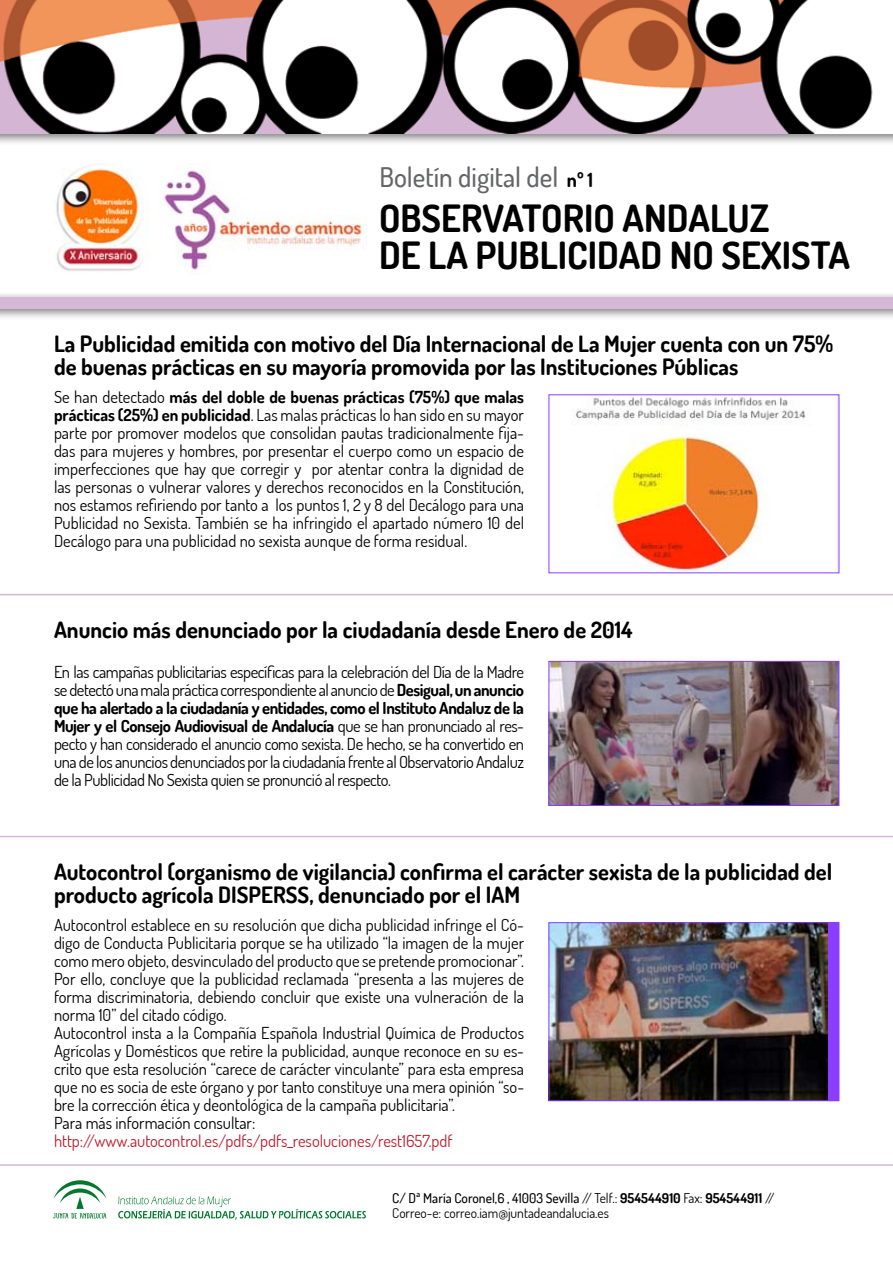
<style>
.page{position:relative;width:893px;height:1263px;background:#fff}
.page>*{position:absolute;margin:0;border:0;box-sizing:border-box;transform-origin:0 0}
.t1{font:700 37.5px/37.5px "Dosis";color:#000}
.t2{font:500 27px "Dosis";color:#646567}
.t3{font:700 22.5px/22.5px "Dosis";color:#000}
.t4{font:16.5px/18px "Dosis";color:#000;text-align:justify}
.t5{font:16.5px "Dosis";color:#bd1c2c}
.t6{font:13.5px/15px "Dosis";color:#000}
.s1{font-weight:700;font-size:19.5px;color:#000}
.s2{font-weight:700}
.s3{font-weight:500}
</style>
<div class="page">
<div style="left:0;top:0;width:893px;height:145px;background:#000;opacity:.5"></div>
<img style="left:0;top:0;width:893px;height:133px">
<svg style="left:118px;top:1196px;width:248px;height:23px"></svg>
<svg style="left:53px;top:1180px;width:54px;height:38px"></svg>
<img style="left:56px;top:165px;width:89px;height:106px">
<img style="left:162px;top:170px;width:204px;height:101px">
<div style="left:0;top:289px;width:893px;height:31px;background:#000;opacity:.5"></div>
<div style="left:0;top:297px;width:893px;height:11px;background:#d5b7d6"></div>
<img style="left:571px;top:396px;width:235px;height:175px">
<div style="left:549px;top:394px;width:290px;height:179px;border:1px solid #8b3eff"></div>
<hr style="left:0;top:594px;width:893px;height:1px;background:#d5b6d4">
<img style="left:551px;top:663px;width:286px;height:141px">
<div style="left:549px;top:661px;width:290px;height:145px;border:1px solid #8b3eff"></div>
<hr style="left:0;top:836px;width:893px;height:1px;background:#d5b6d4">
<div style="left:549px;top:923px;width:290px;height:178px;background:#8b3eff"></div>
<img style="left:551px;top:924px;width:277px;height:175px">
<div style="left:549px;top:922px;width:290px;height:179px;border:1px solid #8b3eff"></div>
<hr style="left:0;top:1164px;width:893px;height:2px;background:#d5b6d4">
<h2 class="t2" style="left:379px;top:159px;width:215px">Boletín digital del <span class="s1">nº 1</span></h2>
<h1 class="t1" style="left:379px;top:198px;width:472px">OBSERVATORIO ANDALUZ<br>DE LA PUBLICIDAD NO SEXISTA</h1>
<h3 class="t3" style="left:54px;top:332px;width:781px">La Publicidad emitida con motivo del Día Internacional de La Mujer cuenta con un 75% de buenas prácticas en su mayoría promovida por las Instituciones Públicas</h3>
<p class="t4" style="left:54px;top:388px;width:472px">Se han detectado <span class="s2">más del doble de buenas prácticas (75%) que malas prácticas (25%) en publicidad</span>. Las malas prácticas lo han sido en su mayor parte por promover modelos que consolidan pautas tradicionalmente fija&shy;das para mujeres y hombres, por presentar el cuerpo como un espacio de imperfecciones que hay que corregir y por atentar contra la dignidad de las personas o vulnerar valores y derechos reconocidos en la Constitución, nos estamos refiriendo por tanto a los puntos 1, 2 y 8 del Decálogo para una Publicidad no Sexista. También se ha infringido el apartado número 10 del Decálogo para una publicidad no sexista aunque de forma residual.</p>
<h3 class="t3" style="left:54px;top:618px;width:580px">Anuncio más denunciado por la ciudadanía desde Enero de 2014</h3>
<p class="t4" style="left:54px;top:662px;width:472px">En las campañas publicitarias específicas para la celebración del Día de la Madre se detectó una mala práctica correspondiente al anuncio de <span class="s2">Desigual, un anuncio que ha alertado a la ciudadanía y entidades, como el Instituto Andaluz de la Mujer y el Consejo Audiovisual de Andalucía</span> que se han pronunciado al res&shy;pecto y han considerado el anuncio como sexista. De hecho, se ha convertido en una de los anuncios denunciados por la ciudadanía frente al Observatorio Andaluz de la Publicidad No Sexista quien se pronunció al respecto.</p>
<h3 class="t3" style="left:54px;top:860px;width:780px">Autocontrol (organismo de vigilancia) confirma el carácter sexista de la publicidad del producto agrícola DISPERSS, denunciado por el IAM</h3>
<p class="t4" style="left:54px;top:915px;width:472px;text-align:left">Autocontrol establece en su resolución que dicha publicidad infringe el Có&shy;digo de Conducta Publicitaria porque se ha utilizado “la imagen de la mujer como mero objeto, desvinculado del producto que se pretende promocionar”.<br>Por ello, concluye que la publicidad reclamada “presenta a las mujeres de forma discriminatoria, debiendo concluir que existe una vulneración de la norma 10” del citado código.<br>Autocontrol insta a la Compañía Española Industrial Química de Productos Agrícolas y Domésticos que retire la publicidad, aunque reconoce en su es&shy;crito que esta resolución “carece de carácter vinculante” para esta empresa que no es socia de este órgano y por tanto constituye una mera opinión “so&shy;bre la corrección ética y deontológica de la campaña publicitaria”.<br>Para más información consultar:</p>
<p class="t5" style="left:54px;top:1130px;width:400px">http://www.autocontrol.es/pdfs/pdfs_resoluciones/rest1657.pdf</p>
<p class="t6" style="left:392px;top:1190px;width:384px"><span class="s3">C/ Dª María Coronel,6 , 41003 Sevilla</span> // Telf.: <span class="s2">954544910</span> Fax: <span class="s2">954544911</span> //<br>Correo-e: correo.iam@juntadeandalucia.es</p>
</div>
